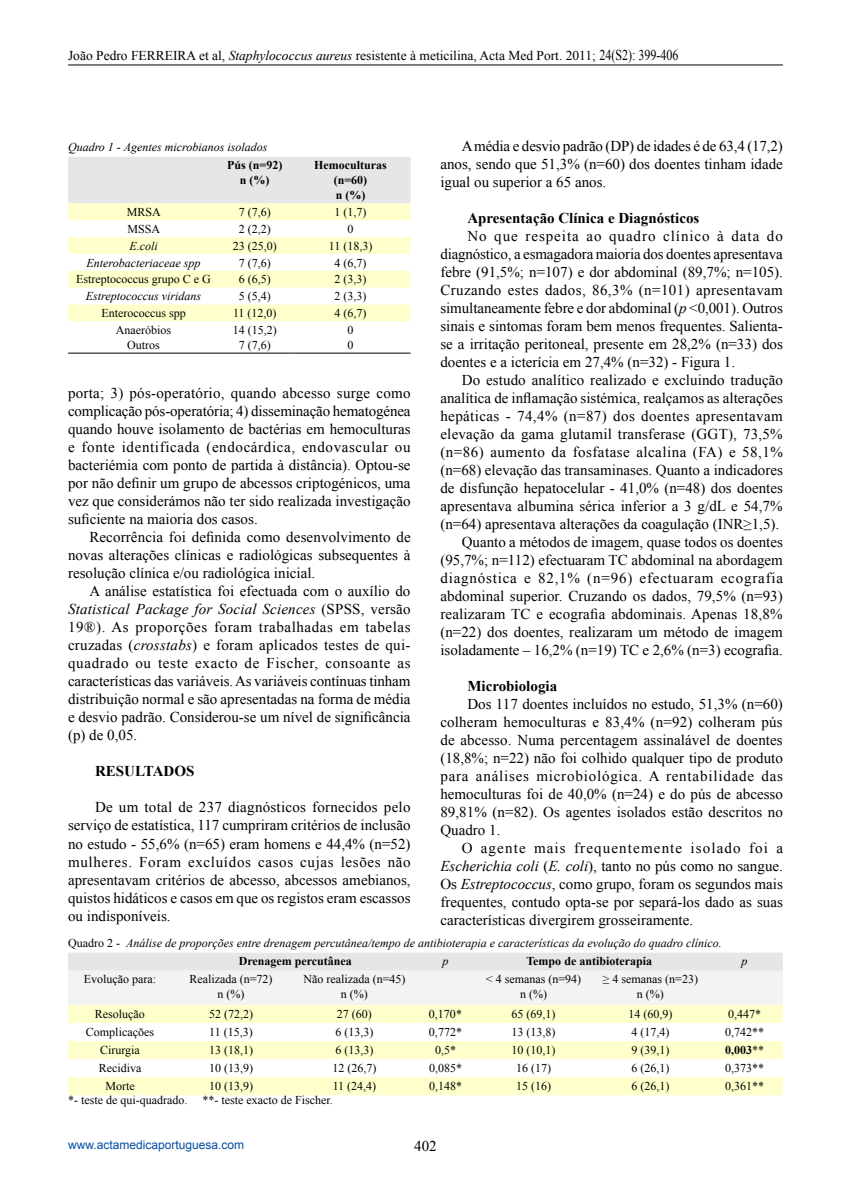
<style>
.page{position:relative;width:851px;height:1191px;background:#fff}
.page>*{position:absolute;margin:0;border:0;box-sizing:border-box;transform-origin:0 0}
.t1{font:15px/18px "Times New Roman";color:#000;text-align:justify}
.t2{font:700 15px "Times New Roman";color:#000}
.t3{font:13.5px "Times New Roman";color:#000}
.t4{font:12px/15px "Times New Roman";color:#000;text-align:center}
.t5{font:italic 12px/18.3px "Times New Roman";color:#000}
.t6{font:700 12px/15px "Times New Roman";color:#000;text-align:center}
.t7{font:12px "Arial";color:#034ea2}
.s1{font-style:italic}
.s2{font-size:15px}
.s3{font-style:normal}
.s4{font-weight:700;font-style:normal}
.s5{font-weight:400}
</style>
<div class="page">
<svg style="left:68px;top:157px;width:342px;height:164px"></svg>
<hr style="left:68px;top:353px;width:151px;height:1px;background:#000">
<hr style="left:219px;top:353px;width:71px;height:1px;background:#000">
<hr style="left:290px;top:353px;width:120px;height:1px;background:#000">
<svg style="left:68px;top:953px;width:714px;height:52px"></svg>
<svg style="left:68px;top:1005px;width:714px;height:90px;fill:#ffc"></svg>
<hr style="left:68px;top:65px;width:714px;height:1px;background:#000">
<p class="t3" style="left:68px;top:47px;width:612px">João Pedro FERREIRA et al, <span class="s1">Staphylococcus aureus</span> resistente à meticilina, Acta Med Port. 2011; <span class="s2">24(S2): 399-406</span></p>
<p class="t5" style="left:68px;top:137px;width:201px">Quadro 1 - Agentes microbianos isolados</p>
<p class="t6" style="left:227px;top:157px;width:57px">Pús (n=92) n (%)</p>
<p class="t6" style="left:314px;top:157px;width:74px">Hemoculturas (n=60)<br>n (%)</p>
<p class="t4" style="left:127px;top:204px;width:36px">MRSA</p>
<p class="t4" style="left:239px;top:204px;width:33px">7 (7,6)</p>
<p class="t4" style="left:334px;top:204px;width:33px">1 (1,7)</p>
<p class="t4" style="left:127px;top:221px;width:34px">MSSA</p>
<p class="t4" style="left:239px;top:221px;width:33px">2 (2,2)</p>
<p class="t4" style="left:347px;top:221px;width:7px">0</p>
<p class="t5" style="left:129px;top:236px;width:30px">E.coli</p>
<p class="t4" style="left:233px;top:238px;width:45px">23 (25,0)</p>
<p class="t4" style="left:329px;top:238px;width:45px">11 (18,3)</p>
<p class="t5" style="left:87px;top:253px;width:115px">Enterobacteriaceae spp</p>
<p class="t4" style="left:239px;top:255px;width:33px">7 (7,6)</p>
<p class="t4" style="left:334px;top:255px;width:33px">4 (6,7)</p>
<p class="t4" style="left:76px;top:272px;width:136px">Estreptococcus grupo C e G</p>
<p class="t4" style="left:239px;top:272px;width:33px">6 (6,5)</p>
<p class="t4" style="left:334px;top:272px;width:33px">2 (3,3)</p>
<p class="t5" style="left:86px;top:287px;width:117px">Estreptococcus viridans</p>
<p class="t4" style="left:239px;top:288px;width:33px">5 (5,4)</p>
<p class="t4" style="left:334px;top:288px;width:33px">2 (3,3)</p>
<p class="t4" style="left:101px;top:305px;width:86px">Enterococcus spp</p>
<p class="t4" style="left:233px;top:305px;width:45px">11 (12,0)</p>
<p class="t4" style="left:334px;top:305px;width:33px">4 (6,7)</p>
<p class="t4" style="left:116px;top:322px;width:57px">Anaeróbios<br>Outros</p>
<p class="t4" style="left:233px;top:322px;width:45px">14 (15,2)<br>7 (7,6)</p>
<p class="t4" style="left:347px;top:322px;width:7px;text-align:left">0<br>0</p>
<p class="t1" style="left:68px;top:384px;width:344px">porta; 3) pós-operatório, quando abcesso surge como complicação pós-operatória; 4) disseminação hematogénea quando houve isolamento de bactérias em hemoculturas e fonte identificada (endocárdica, endovascular ou bacteriémia com ponto de partida à distância). Optou-se por não definir um grupo de abcessos criptogénicos, uma vez que considerámos não ter sido realizada investigação suficiente na maioria dos casos.</p>
<p class="t1" style="left:68px;top:528px;width:344px;text-indent:21px">Recorrência foi definida como desenvolvimento de novas alterações clínicas e radiológicas subsequentes à resolução clínica e/ou radiológica inicial.</p>
<p class="t1" style="left:68px;top:582px;width:344px;text-indent:21px">A análise estatística foi efectuada com o auxílio do <span class="s1">Statistical Package for Social Sciences</span> (SPSS, versão 19®). As proporções foram trabalhadas em tabelas cruzadas (<span class="s1">crosstabs</span>) e foram aplicados testes de qui&shy;quadrado ou teste exacto de Fischer, consoante as características das variáveis. As variáveis contínuas tinham distribuição normal e são apresentadas na forma de média e desvio padrão. Considerou-se um nível de significância (p) de 0,05.</p>
<p class="t2" style="left:95px;top:761px;width:101px">RESULTADOS</p>
<p class="t1" style="left:68px;top:798px;width:344px;text-indent:27px">De um total de 237 diagnósticos fornecidos pelo serviço de estatística, 117 cumpriram critérios de inclusão no estudo - 55,6% (n=65) eram homens e 44,4% (n=52) mulheres. Foram excluídos casos cujas lesões não apresentavam critérios de abcesso, abcessos amebianos, quistos hidáticos e casos em que os registos eram escassos ou indisponíveis.</p>
<p class="t1" style="left:440px;top:136px;width:344px;text-indent:21px">A média e desvio padrão (DP) de idades é de 63,4 (17,2) anos, sendo que 51,3% (n=60) dos doentes tinham idade igual ou superior a 65 anos.</p>
<p class="t2" style="left:467px;top:207px;width:233px">Apresentação Clínica e Diagnósticos</p>
<p class="t1" style="left:440px;top:226px;width:344px;text-indent:27px">No que respeita ao quadro clínico à data do diagnóstico, a esmagadora maioria dos doentes apresentava febre (91,5%; n=107) e dor abdominal (89,7%; n=105).<br>Cruzando estes dados, 86,3% (n=101) apresentavam simultaneamente febre e dor abdominal (<span class="s1">p</span> &lt;0,001). Outros sinais e sintomas foram bem menos frequentes. Salienta&shy;se a irritação peritoneal, presente em 28,2% (n=33) dos doentes e a icterícia em 27,4% (n=32) - Figura 1.</p>
<p class="t1" style="left:440px;top:370px;width:344px;text-align:right">Do estudo analítico realizado e excluindo tradução analítica de inflamação sistémica, realçamos as alterações hepáticas - 74,4% (n=87) dos doentes apresentavam elevação da gama glutamil transferase (GGT), 73,5% (n=86) aumento da fosfatase alcalina (FA) e 58,1% (n=68) elevação das transaminases. Quanto a indicadores de disfunção hepatocelular - 41,0% (n=48) dos doentes apresentava albumina sérica inferior a 3 g/dL e 54,7% (n=64) apresentava alterações da coagulação (INR≥1,5).<br>Quanto a métodos de imagem, quase todos os doentes (95,7%; n=112) efectuaram TC abdominal na abordagem diagnóstica e 82,1% (n=96) efectuaram ecografia abdominal superior. Cruzando os dados, 79,5% (n=93) realizaram TC e ecografia abdominais. Apenas 18,8% (n=22) dos doentes, realizaram um método de imagem isoladamente – 16,2% (n=19) TC e 2,6% (n=3) ecografia.</p>
<p class="t2" style="left:467px;top:675px;width:91px">Microbiologia</p>
<p class="t1" style="left:440px;top:694px;width:344px;text-indent:27px">Dos 117 doentes incluídos no estudo, 51,3% (n=60) colheram hemoculturas e 83,4% (n=92) colheram pús de abcesso. Numa percentagem assinalável de doentes (18,8%; n=22) não foi colhido qualquer tipo de produto para análises microbiológica. A rentabilidade das hemoculturas foi de 40,0% (n=24) e do pús de abcesso 89,81% (n=82). Os agentes isolados estão descritos no Quadro 1.</p>
<p class="t1" style="left:440px;top:838px;width:344px;text-indent:21px">O agente mais frequentemente isolado foi a <span class="s1">Escherichia coli</span> (<span class="s1">E. coli</span>), tanto no pús como no sangue.<br>Os <span class="s1">Estreptococcus</span>, como grupo, foram os segundos mais frequentes, contudo opta-se por separá-los dado as suas características divergirem grosseiramente.</p>
<p class="t5" style="left:239px;top:933px;width:484px;text-indent:-170px"><span class="s3">Quadro 2 -</span> Análise de proporções entre drenagem percutânea/tempo de antibioterapia e características da evolução do quadro clínico.<br><span class="s4">Drenagem percutânea</span></p>
<p class="t5" style="left:442px;top:951px;width:7px">p</p>
<p class="t6" style="left:526px;top:953px;width:127px">Tempo de antibioterapia</p>
<p class="t5" style="left:741px;top:951px;width:7px">p</p>
<p class="t4" style="left:84px;top:971px;width:74px">Evolução para:</p>
<p class="t4" style="left:189px;top:971px;width:85px">Realizada (n=72) n (%)</p>
<p class="t4" style="left:303px;top:971px;width:104px">Não realizada (n=45) n (%)</p>
<p class="t4" style="left:486px;top:971px;width:97px">&lt; 4 semanas (n=94) n (%)</p>
<p class="t4" style="left:603px;top:971px;width:97px">≥ 4 semanas (n=23) n (%)</p>
<p class="t4" style="left:95px;top:1005px;width:51px">Resolução</p>
<p class="t4" style="left:209px;top:1005px;width:45px">52 (72,2)</p>
<p class="t4" style="left:337px;top:1005px;width:36px">27 (60)</p>
<p class="t4" style="left:429px;top:1005px;width:34px">0,170*</p>
<p class="t4" style="left:511px;top:1005px;width:45px">65 (69,1)</p>
<p class="t4" style="left:628px;top:1005px;width:45px">14 (60,9)</p>
<p class="t4" style="left:728px;top:1005px;width:34px">0,447*</p>
<p class="t4" style="left:86px;top:1023px;width:69px">Complicações</p>
<p class="t4" style="left:209px;top:1023px;width:45px">11 (15,3)</p>
<p class="t4" style="left:335px;top:1023px;width:39px">6 (13,3)</p>
<p class="t4" style="left:429px;top:1023px;width:34px">0,772*</p>
<p class="t4" style="left:511px;top:1023px;width:45px">13 (13,8)</p>
<p class="t4" style="left:631px;top:1023px;width:39px">4 (17,4)</p>
<p class="t4" style="left:725px;top:1023px;width:40px">0,742**</p>
<p class="t4" style="left:100px;top:1042px;width:41px">Cirurgia</p>
<p class="t4" style="left:209px;top:1042px;width:45px">13 (18,1)</p>
<p class="t4" style="left:335px;top:1042px;width:39px">6 (13,3)</p>
<p class="t4" style="left:435px;top:1042px;width:22px">0,5*</p>
<p class="t4" style="left:511px;top:1042px;width:45px">10 (10,1)</p>
<p class="t4" style="left:631px;top:1042px;width:39px">9 (39,1)</p>
<p class="t6" style="left:725px;top:1041px;width:40px">0,003<span class="s5">**</span></p>
<p class="t4" style="left:99px;top:1060px;width:44px">Recidiva</p>
<p class="t4" style="left:209px;top:1060px;width:45px">10 (13,9)</p>
<p class="t4" style="left:332px;top:1060px;width:45px">12 (26,7)</p>
<p class="t4" style="left:429px;top:1060px;width:34px">0,085*</p>
<p class="t4" style="left:516px;top:1060px;width:36px">16 (17)</p>
<p class="t4" style="left:631px;top:1060px;width:39px">6 (26,1)</p>
<p class="t4" style="left:725px;top:1060px;width:40px">0,373**</p>
<p class="t4" style="left:105px;top:1078px;width:31px">Morte</p>
<p class="t4" style="left:209px;top:1078px;width:45px">10 (13,9)</p>
<p class="t4" style="left:333px;top:1078px;width:45px">11 (24,4)</p>
<p class="t4" style="left:429px;top:1078px;width:34px">0,148*</p>
<p class="t4" style="left:516px;top:1078px;width:36px">15 (16)</p>
<p class="t4" style="left:631px;top:1078px;width:39px">6 (26,1)</p>
<p class="t4" style="left:725px;top:1078px;width:40px">0,361**</p>
<p class="t4" style="left:68px;top:1092px;width:121px">*- teste de qui-quadrado.</p>
<p class="t4" style="left:202px;top:1092px;width:132px">**- teste exacto de Fischer.</p>
<p class="t7" style="left:68px;top:1136px;width:178px">www.actamedicaportuguesa.com</p>
<p class="t1" style="left:414px;top:1137px;width:24px">402</p>
</div>
